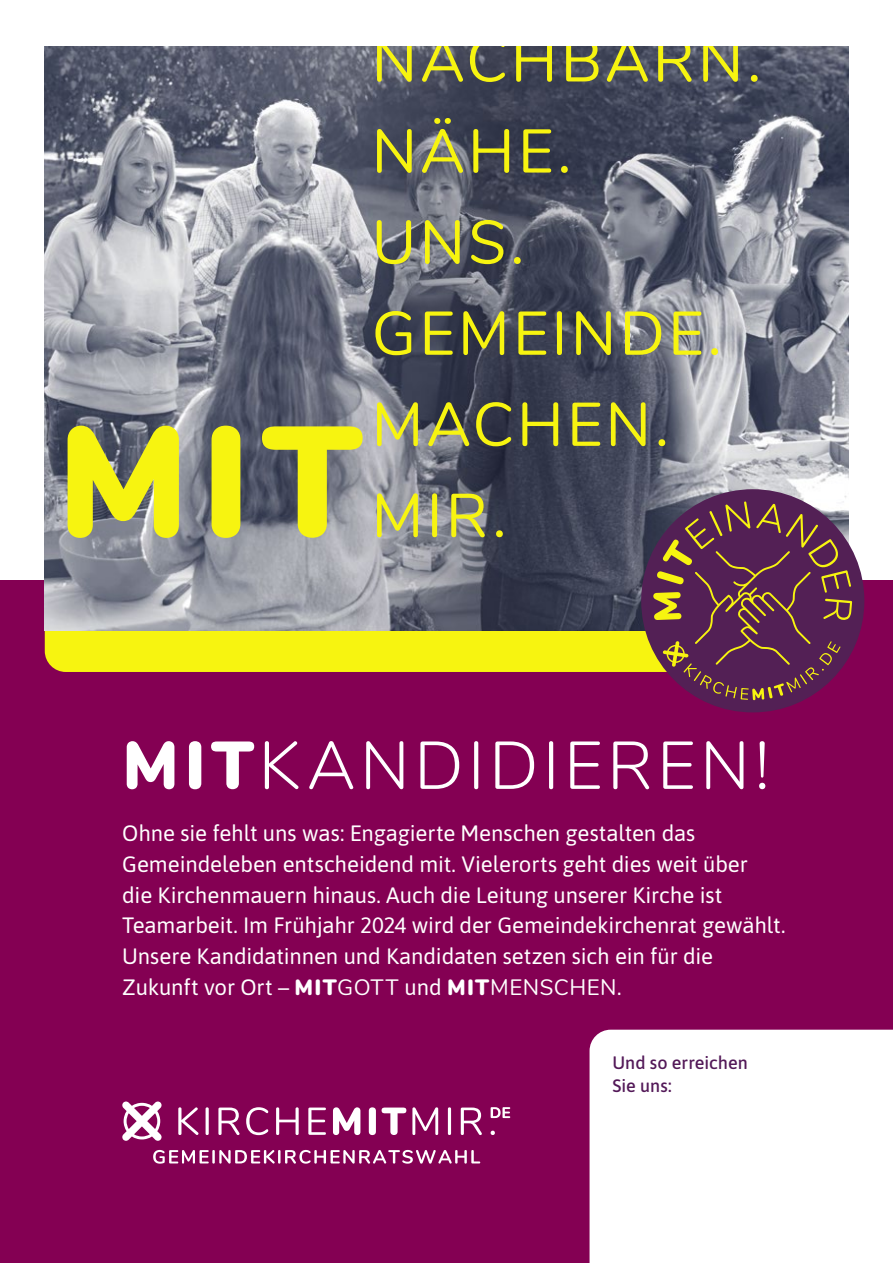
<style>
.page{position:relative;width:893px;height:1263px;background:#fff}
.page>*{position:absolute;margin:0;border:0;box-sizing:border-box;transform-origin:0 0}
.t1{font:300 67.2px "Nunito";letter-spacing:.07em;color:#fff}
.t2{font:61.35px/91.1px "Nunito";letter-spacing:.05em;color:#f7f410}
.t3{font:22.2px/30.6px "Asap";letter-spacing:-.005em;color:#fff}
.t4{font:500 18px/22.5px "Asap";color:#531958}
.s1{font-weight:900}
.s2{font-family:"Nunito";font-weight:900}
.s3{font-family:"Nunito"}
</style>
<div class="page">
<div style="left:0;top:580px;width:893px;height:683px;background:#840053"></div>
<svg style="left:491px;top:1131px;width:4px;height:4px"></svg>
<svg style="left:218px;top:1107px;width:21px;height:28px"></svg>
<svg style="left:246px;top:1107px;width:22px;height:28px"></svg>
<svg style="left:276px;top:1107px;width:23px;height:28px"></svg>
<svg style="left:178px;top:1107px;width:20px;height:28px"></svg>
<svg style="left:206px;top:1107px;width:3px;height:28px"></svg>
<svg style="left:412px;top:1107px;width:26px;height:28px"></svg>
<svg style="left:461px;top:1107px;width:21px;height:28px"></svg>
<svg style="left:491px;top:1107px;width:19px;height:11px"></svg>
<svg style="left:333px;top:1107px;width:27px;height:28px"></svg>
<svg style="left:308px;top:1107px;width:18px;height:28px"></svg>
<svg style="left:369px;top:1107px;width:7px;height:28px"></svg>
<svg style="left:448px;top:1107px;width:3px;height:28px"></svg>
<svg style="left:382px;top:1107px;width:24px;height:28px"></svg>
<svg style="left:122px;top:1101px;width:40px;height:40px"></svg>
<svg style="left:153px;top:1150px;width:327px;height:14px"></svg>
<img style="left:45px;top:46px;width:803px;height:380px">
<div style="left:590px;top:1030px;width:303px;height:233px;background:#fff"></div>
<div style="left:641px;top:489px;width:223px;height:223px;background:#532055;border-radius:50%"></div>
<svg style="left:45px;top:426px;width:807px;height:274px"></svg>
<h2 class="t2" style="left:372px;top:11px;width:391px">NACHBARN.<br>NÄHE.<br>UNS.<br>GEMEINDE.<br>MACHEN.<br>MIR.</h2>
<h1 class="t1" style="left:122px;top:716px;width:649px"><span class="s1">MIT</span>KANDIDIEREN!</h1>
<p class="t3" style="left:122px;top:817px;width:665px">Ohne sie fehlt uns was: Engagierte Menschen gestalten das Gemeindeleben entscheidend mit. Vielerorts geht dies weit über<br>die Kirchenmauern hinaus. Auch die Leitung unserer Kirche ist Teamarbeit. Im Frühjahr 2024 wird der Gemeindekirchenrat gewählt.<br>Unsere Kandidatinnen und Kandidaten setzen sich ein für die Zukunft vor Ort – <span class="s2">MIT</span><span class="s3">GOTT</span> und <span class="s2">MIT</span><span class="s3">MENSCHEN</span>.</p>
<p class="t4" style="left:612px;top:1051px;width:137px">Und so erreichen<br>Sie uns:</p>
</div>
